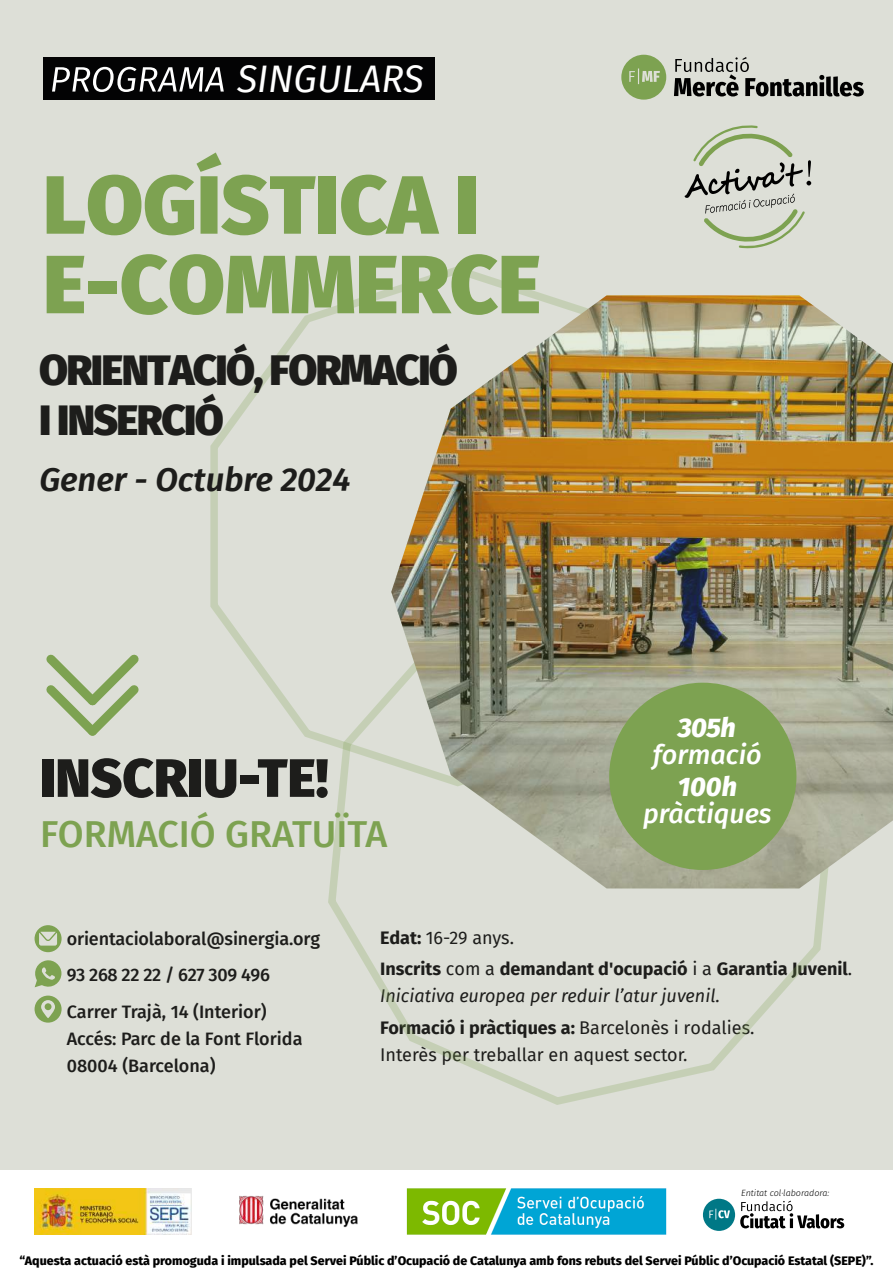
<style>
.page{position:relative;width:893px;height:1276px;background:#fff}
.page>*{position:absolute;margin:0;border:0;box-sizing:border-box;transform-origin:0 0}
.t1{font:900 82.5px/79.5px "Fira Sans";color:#7da251}
.t2{font:900 54px "Fira Sans";color:#1d1d1b}
.t3{font:900 42px/50.4px "Fira Sans";letter-spacing:-.04em;color:#1d1d1b}
.t4{font:500 37.5px "Fira Sans";color:#7da251}
.t5{font:italic 37.5px "Fira Sans";color:#fff}
.t6{font:italic 600 33px "Fira Sans";color:#1d1d1b}
.t7{font:italic 500 27px "Fira Sans";color:#fff}
.t8{font:italic 800 27px "Fira Sans";letter-spacing:-.01em;color:#fff}
.t9{font:500 18px/36px "Fira Sans";letter-spacing:-.01em;color:#1d1d1b}
.t10{font:italic 18px/31.5px "Fira Sans";color:#1d1d1b}
.t11{font:700 18px/31.5px "Fira Sans";color:#1d1d1b}
.t12{font:18px "Fira Sans";color:#1d1d1b}
.t13{font:800 12.45px "Fira Sans";color:#000}
.t14{font:italic 300 9px "Fira Sans";color:#000}
.s1{font-weight:400}
.s2{font-weight:700;font-style:normal}
.s3{font-style:normal}
</style>
<div class="page">
<div style="left:0;top:0;width:893px;height:1263px;background:#dddfd7"></div>
<div style="left:43px;top:58px;width:392px;height:42px;background:#030304"></div>
<img style="left:52px;top:67px;width:172px;height:25px">
<svg style="left:210px;top:266px;width:336px;height:478px"></svg>
<svg style="left:328px;top:587px;width:499px;height:518px"></svg>
<svg style="left:46px;top:654px;width:93px;height:82px"></svg>
<svg style="left:621px;top:55px;width:45px;height:45px"></svg>
<svg style="left:674px;top:57px;width:190px;height:39px"></svg>
<img style="left:391px;top:295px;width:502px;height:593px">
<div style="left:609px;top:682px;width:187px;height:188px;background:#7da251;border-radius:50%"></div>
<svg style="left:35px;top:925px;width:27px;height:27px"></svg>
<svg style="left:35px;top:995px;width:27px;height:27px"></svg>
<svg style="left:685px;top:125px;width:126px;height:124px"></svg>
<svg style="left:34px;top:960px;width:28px;height:28px"></svg>
<div style="left:0;top:1170px;width:893px;height:106px;background:#fff"></div>
<div style="left:703px;top:1198px;width:32px;height:32px;background:#007886;border-radius:50%"></div>
<svg style="left:740px;top:1200px;width:104px;height:28px"></svg>
<svg style="left:709px;top:1208px;width:21px;height:11px"></svg>
<img style="left:239px;top:1195px;width:119px;height:33px">
<img style="left:35px;top:1188px;width:157px;height:46px">
<img style="left:407px;top:1188px;width:260px;height:46px">
<h3 class="t5" style="left:237px;top:51px;width:188px">SINGULARS</h3>
<h1 class="t1" style="left:43px;top:157px;width:499px">LOGÍSTICA I<br>E-COMMERCE</h1>
<h3 class="t3" style="left:39px;top:341px;width:420px">ORIENTACIÓ, FORMACIÓ<br>I INSERCIÓ</h3>
<h3 class="t6" style="left:39px;top:452px;width:313px">Gener - Octubre 2024</h3>
<h2 class="t2" style="left:40px;top:729px;width:290px">INSCRIU-TE!</h2>
<h3 class="t4" style="left:40px;top:803px;width:349px">FORMACIÓ GRATUÏTA</h3>
<h3 class="t8" style="left:678px;top:704px;width:59px">305h</h3>
<h3 class="t7" style="left:653px;top:733px;width:110px">formació</h3>
<h3 class="t8" style="left:678px;top:763px;width:61px">100h</h3>
<h3 class="t7" style="left:643px;top:792px;width:130px">pràctiques</h3>
<h3 class="t9" style="left:67px;top:920px;width:255px">orientaciolaboral@sinergia.org<br>93 268 22 22 / 627 309 496<br>Carrer Trajà, 14 (Interior)</h3>
<h3 class="t9" style="left:67px;top:1023px;width:237px;line-height:27px">Accés: Parc de la Font Florida<br>08004 (Barcelona)</h3>
<h3 class="t11" style="left:380px;top:920px;width:473px">Edat: <span class="s1">16-29 anys.<br></span>Inscrits <span class="s1">com a</span> demandant d'ocupació <span class="s1">i a</span> Garantia Juvenil<span class="s1">.</span></h3>
<h3 class="t10" style="left:380px;top:979px;width:376px">Iniciativa europea per reduir l’atur juvenil.<br><span class="s2">Formació i pràctiques a:</span> <span class="s3">Barcelonès i rodalies.</span></h3>
<h3 class="t12" style="left:380px;top:1040px;width:309px">Interès per treballar en aquest sector.</h3>
<p class="t14" style="left:741px;top:1186px;width:90px">Entitat col·laboradora:</p>
<p class="t13" style="left:19px;top:1249px;width:855px">“Aquesta actuació està promoguda i impulsada pel Servei Públic d’Ocupació de Catalunya amb fons rebuts del Servei Públic d’Ocupació Estatal (SEPE)”.</p>
</div>
